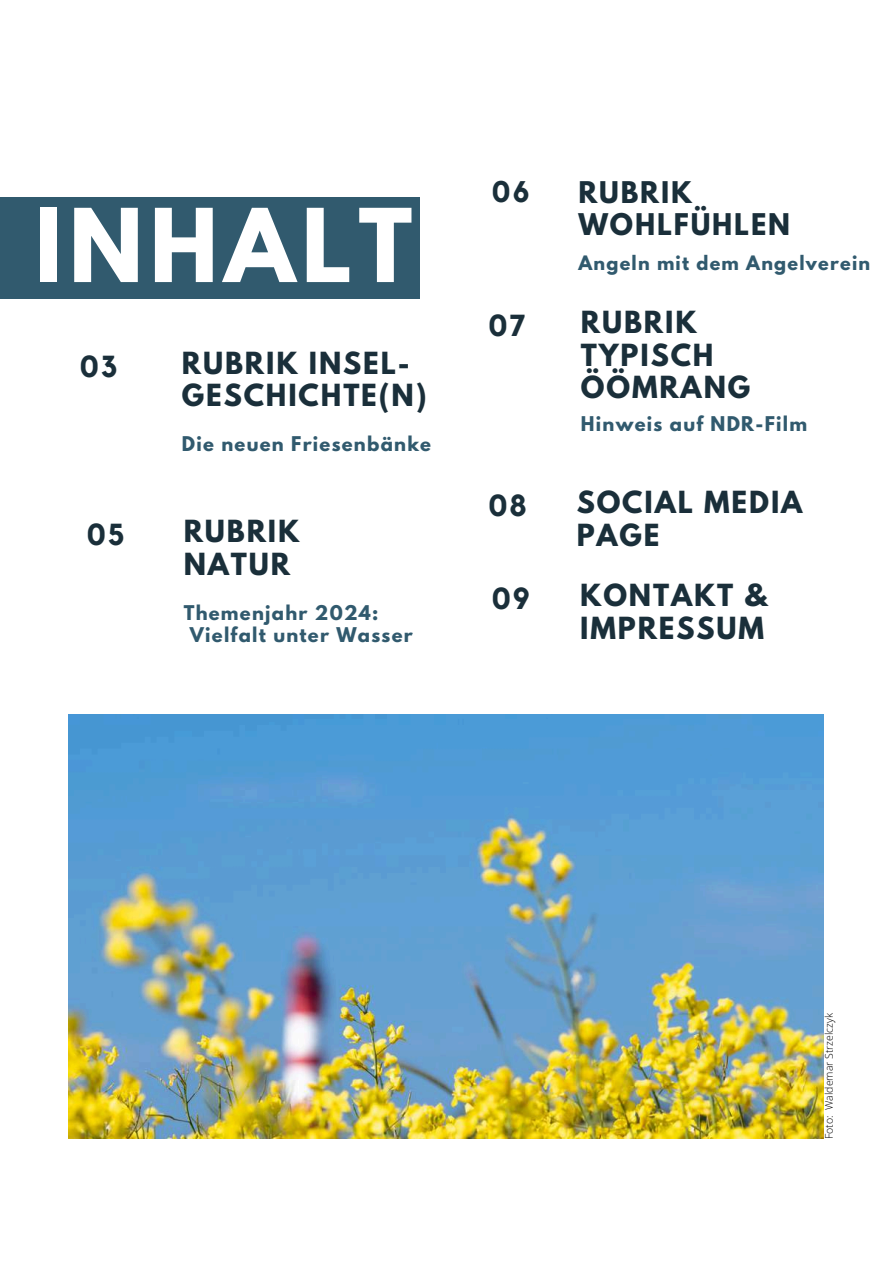
<style>
.page{position:relative;width:894px;height:1264px;background:#fff}
.page>*{position:absolute;margin:0;border:0;box-sizing:border-box;transform-origin:0 0}
.t1{font:700 90px "League Spartan";letter-spacing:.07em;color:#fff}
.t2{font:700 30.3px "Kollektif";letter-spacing:.07em;color:#1a2f3a}
.t3{font:700 29.7px "Kollektif";color:#1a2f3a}
.t4{font:700 27px/32.8px "League Spartan";letter-spacing:.07em;color:#1a2f3a}
.t5{font:700 26.4px/32.1px "League Spartan";letter-spacing:.07em;color:#1a2f3a}
.t6{font:700 18px/21.9px "League Spartan";letter-spacing:.07em;color:#315a6e}
.t7{font:700 17.7px "League Spartan";letter-spacing:.07em;color:#315a6e}
.t8{font:300 10.5px "Open Sans";color:#000}
</style>
<div class="page">
<div style="left:0;top:197px;width:419px;height:102px;background:#315a6e"></div>
<img style="left:68px;top:714px;width:755px;height:424px">
<h1 class="t1" style="left:35px;top:201px;width:379px">INHALT</h1>
<p class="t2" style="left:80px;top:352px;width:39px">03</p>
<p class="t4" style="left:182px;top:350px;width:246px">RUBRIK INSEL-<br>GESCHICHTE(N)</p>
<p class="t6" style="left:182px;top:435px;width:251px">Die neuen Friesenbänke</p>
<p class="t2" style="left:87px;top:521px;width:40px">05</p>
<p class="t4" style="left:184px;top:518px;width:117px">RUBRIK<br>NATUR</p>
<p class="t6" style="left:190px;top:604px;width:224px;text-indent:-6px">Themenjahr 2024:<br>Vielfalt unter Wasser</p>
<p class="t3" style="left:491px;top:178px;width:40px">06</p>
<p class="t5" style="left:578px;top:179px;width:213px">RUBRIK<br>WOHLFÜHLEN</p>
<p class="t7" style="left:578px;top:254px;width:293px">Angeln mit dem Angelverein</p>
<p class="t2" style="left:488px;top:311px;width:39px">07</p>
<p class="t4" style="left:580px;top:309px;width:171px">RUBRIK<br>TYPISCH<br>ÖÖMRANG</p>
<p class="t6" style="left:580px;top:415px;width:228px">Hinweis auf NDR-Film</p>
<p class="t2" style="left:488px;top:491px;width:40px">08</p>
<p class="t4" style="left:576px;top:489px;width:227px">SOCIAL MEDIA<br>PAGE</p>
<p class="t2" style="left:491px;top:584px;width:40px">09</p>
<p class="t4" style="left:580px;top:582px;width:188px">KONTAKT &amp;<br>IMPRESSUM</p>
<p class="t8" style="left:821px;top:1138px;width:127px;rotate:-90deg">Foto: Waldemar Strzelczyk</p>
</div>
